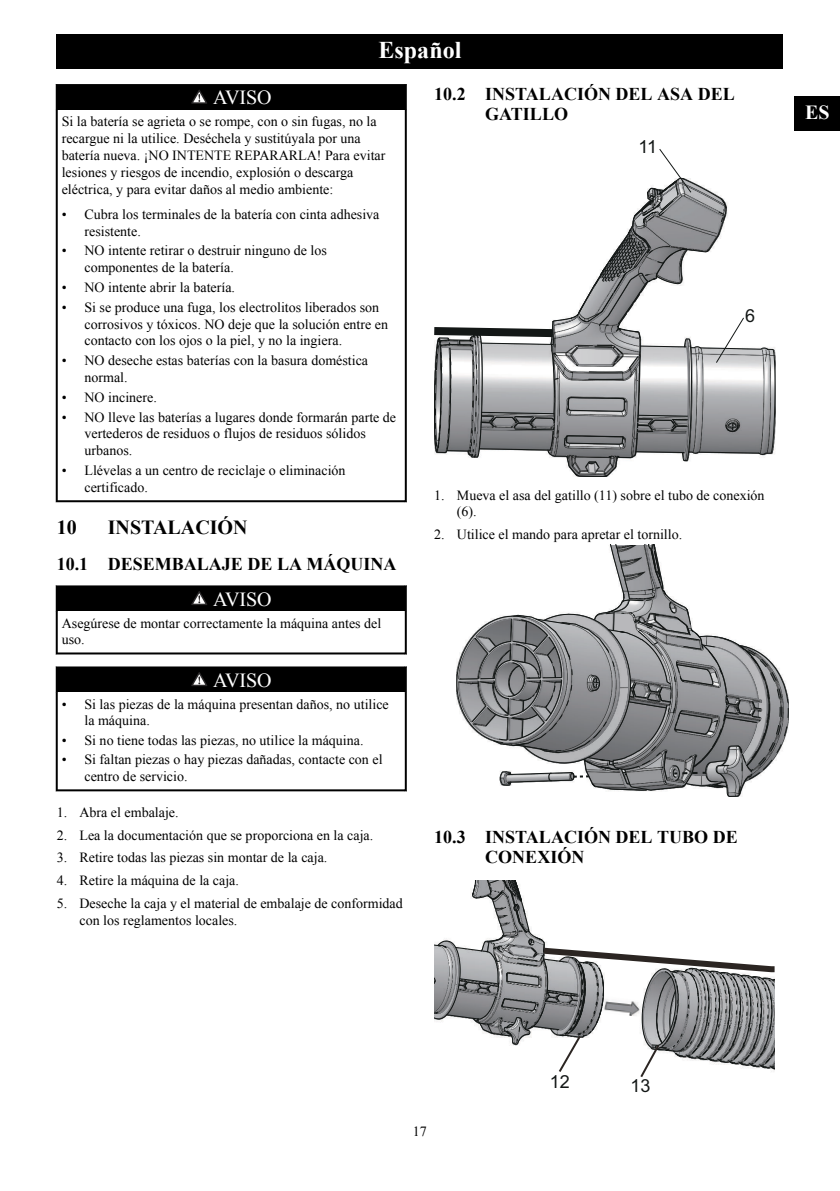
<style>
.page{position:relative;width:840px;height:1191px;background:#fff}
.page>*{position:absolute;margin:0;border:0;box-sizing:border-box;transform-origin:0 0}
.t1{font:700 24px "Times New Roman";color:#fff}
.t2{font:20px "Times New Roman";color:#fff}
.t3{font:700 20px "Times New Roman";color:#000}
.t4{font:700 20px "Times New Roman";color:#fff}
.t5{font:700 18px/19.8px "Times New Roman";color:#000}
.t6{font:18px "Arial";color:#131716}
.t7{font:14px/16.8px "Times New Roman";color:#000}
</style>
<div class="page">
<div style="left:58px;top:86px;width:346px;height:24px;background:#000"></div>
<svg style="left:191px;top:90px;width:16px;height:14px"></svg>
<hr style="left:56px;top:84px;width:349px;height:2px;background:#000">
<hr style="left:56px;top:84px;width:2px;height:26px;background:#000">
<hr style="left:404px;top:84px;width:2px;height:26px;background:#000">
<hr style="left:56px;top:500px;width:349px;height:2px;background:#000">
<hr style="left:56px;top:110px;width:2px;height:392px;background:#000">
<hr style="left:404px;top:110px;width:2px;height:392px;background:#000">
<div style="left:58px;top:587px;width:346px;height:24px;background:#000"></div>
<svg style="left:191px;top:591px;width:16px;height:14px"></svg>
<hr style="left:56px;top:585px;width:349px;height:2px;background:#000">
<hr style="left:56px;top:585px;width:2px;height:26px;background:#000">
<hr style="left:404px;top:585px;width:2px;height:26px;background:#000">
<hr style="left:56px;top:652px;width:349px;height:2px;background:#000">
<hr style="left:56px;top:611px;width:2px;height:43px;background:#000">
<hr style="left:404px;top:611px;width:2px;height:43px;background:#000">
<div style="left:58px;top:668px;width:346px;height:24px;background:#000"></div>
<svg style="left:191px;top:672px;width:16px;height:14px"></svg>
<hr style="left:56px;top:666px;width:349px;height:2px;background:#000">
<hr style="left:56px;top:666px;width:2px;height:26px;background:#000">
<hr style="left:404px;top:666px;width:2px;height:26px;background:#000">
<hr style="left:56px;top:789px;width:349px;height:2px;background:#000">
<hr style="left:56px;top:692px;width:2px;height:99px;background:#000">
<hr style="left:404px;top:692px;width:2px;height:99px;background:#000">
<svg style="left:434px;top:149px;width:341px;height:328px"></svg>
<svg style="left:456px;top:545px;width:332px;height:252px"></svg>
<svg style="left:434px;top:880px;width:340px;height:197px"></svg>
<img style="left:602px;top:996px;width:39px;height:22px">
<div style="left:57px;top:34px;width:725px;height:34px;background:#000"></div>
<div style="left:794px;top:96px;width:45px;height:34px;background:#000"></div>
<h1 class="t1" style="left:378px;top:36px;width:84px">Español</h1>
<h2 class="t2" style="left:213px;top:86px;width:60px">AVISO</h2>
<p class="t7" style="left:62px;top:113px;width:325px">Si la batería se agrieta o se rompe, con o sin fugas, no la recargue ni la utilice. Deséchela y sustitúyala por una batería nueva. ¡NO INTENTE REPARARLA! Para evitar lesiones y riesgos de incendio, explosión o descarga eléctrica, y para evitar daños al medio ambiente:</p>
<p class="t7" style="left:84px;top:206px;width:296px;text-indent:-23px">• Cubra los terminales de la batería con cinta adhesiva resistente.</p>
<p class="t7" style="left:84px;top:242px;width:244px;text-indent:-23px">• NO intente retirar o destruir ninguno de los componentes de la batería.</p>
<p class="t7" style="left:62px;top:279px;width:175px">• NO intente abrir la batería.</p>
<p class="t7" style="left:84px;top:299px;width:305px;text-indent:-23px">• Si se produce una fuga, los electrolitos liberados son corrosivos y tóxicos. NO deje que la solución entre en contacto con los ojos o la piel, y no la ingiera.</p>
<p class="t7" style="left:84px;top:352px;width:285px;text-indent:-23px">• NO deseche estas baterías con la basura doméstica normal.</p>
<p class="t7" style="left:62px;top:389px;width:96px">• NO incinere.</p>
<p class="t7" style="left:84px;top:408px;width:313px;text-indent:-23px">• NO lleve las baterías a lugares donde formarán parte de vertederos de residuos o flujos de residuos sólidos urbanos.</p>
<p class="t7" style="left:84px;top:462px;width:262px;text-indent:-23px">• Llévelas a un centro de reciclaje o eliminación certificado.</p>
<h2 class="t3" style="left:57px;top:516px;width:21px">10</h2>
<h2 class="t3" style="left:108px;top:516px;width:141px">INSTALACIÓN</h2>
<p class="t5" style="left:57px;top:554px;width:341px">10.1 DESEMBALAJE DE LA MÁQUINA</p>
<h2 class="t2" style="left:213px;top:587px;width:60px">AVISO</h2>
<p class="t7" style="left:62px;top:614px;width:321px">Asegúrese de montar correctamente la máquina antes del uso.</p>
<h2 class="t2" style="left:213px;top:669px;width:60px">AVISO</h2>
<p class="t7" style="left:84px;top:695px;width:306px;text-indent:-23px">• Si las piezas de la máquina presentan daños, no utilice la máquina.</p>
<p class="t7" style="left:62px;top:731px;width:303px">• Si no tiene todas las piezas, no utilice la máquina.</p>
<p class="t7" style="left:84px;top:751px;width:299px;text-indent:-23px">• Si faltan piezas o hay piezas dañadas, contacte con el centro de servicio.</p>
<p class="t7" style="left:57px;top:803px;width:123px">1. Abra el embalaje.</p>
<p class="t7" style="left:57px;top:826px;width:318px">2. Lea la documentación que se proporciona en la caja.</p>
<p class="t7" style="left:57px;top:849px;width:272px">3. Retire todas las piezas sin montar de la caja.</p>
<p class="t7" style="left:57px;top:872px;width:184px">4. Retire la máquina de la caja.</p>
<p class="t7" style="left:79px;top:895px;width:325px;text-indent:-23px">5. Deseche la caja y el material de embalaje de conformidad con los reglamentos locales.</p>
<p class="t5" style="left:485px;top:84px;width:251px;text-indent:-51px">10.2 INSTALACIÓN DEL ASA DEL<br>GATILLO</p>
<p class="t6" style="left:638px;top:136px;width:20px">11</p>
<p class="t6" style="left:744px;top:305px;width:12px">6</p>
<p class="t7" style="left:456px;top:486px;width:309px;text-indent:-23px">1. Mueva el asa del gatillo (11) sobre el tubo de conexión (6).</p>
<p class="t7" style="left:434px;top:526px;width:249px">2. Utilice el mando para apretar el tornillo.</p>
<p class="t5" style="left:485px;top:826px;width:254px;text-indent:-51px">10.3 INSTALACIÓN DEL TUBO DE<br>CONEXIÓN</p>
<h2 class="t4" style="left:804px;top:101px;width:26px">ES</h2>
<p class="t7" style="left:413px;top:1122px;width:15px">17</p>
<p class="t6" style="left:549px;top:1071px;width:22px">12</p>
<p class="t6" style="left:630px;top:1075px;width:22px">13</p>
</div>
